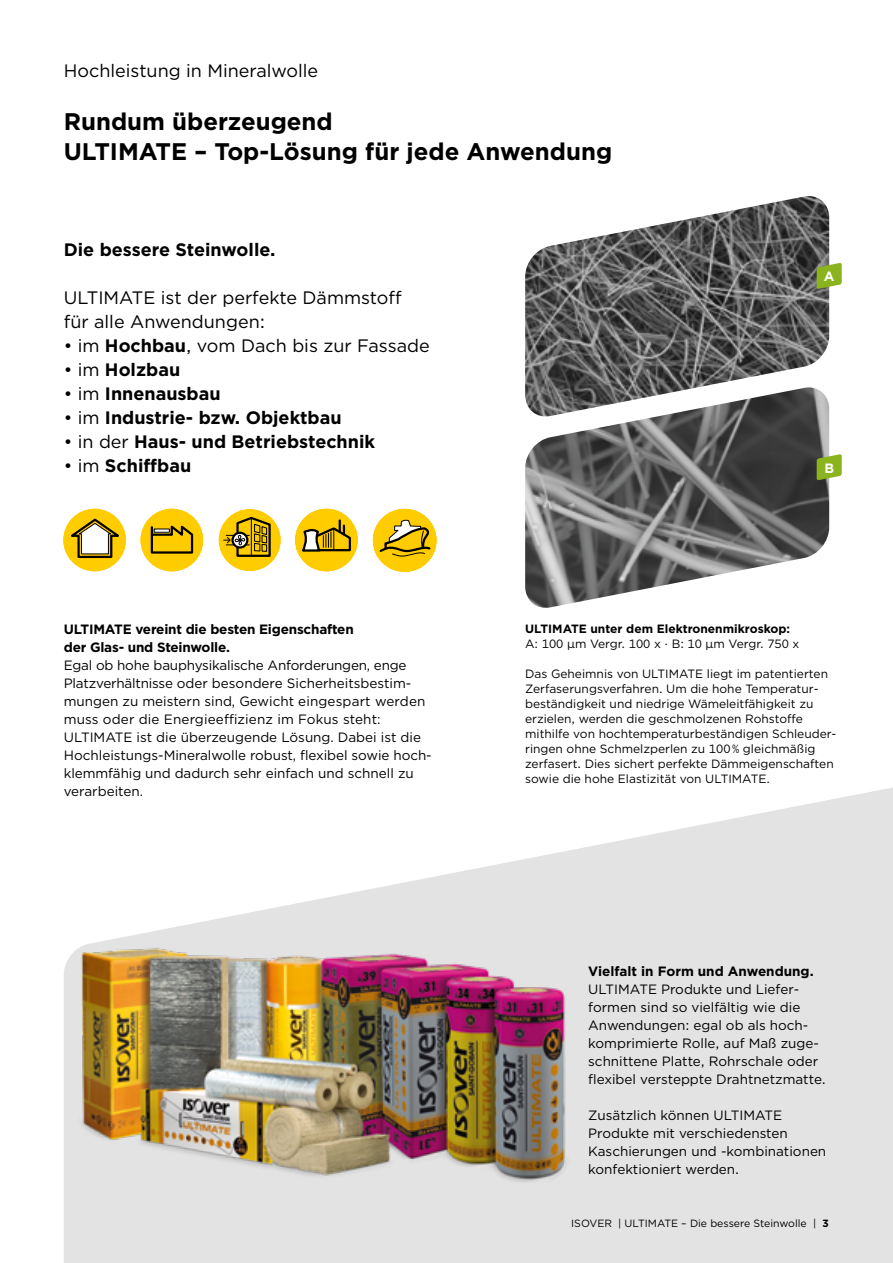
<style>
.page{position:relative;width:893px;height:1263px;background:#fff}
.page>*{position:absolute;margin:0;border:0;box-sizing:border-box;transform-origin:0 0}
._01_Headline_bold_16_20pt{font:700 24px "Gotham";color:#000}
._04_BU_book_8_10pt{font:700 18px "Gotham";color:#000}
._04_BU_book_8_10pt-2{font:18px/24px "Gotham";color:#000}
._02_Overline_book_12_16pt{font:18px "Gotham";color:#000}
.Copy_Book_9pt{font:13.5px/18px "Gotham";color:#000}
._04_BU_book_8_10pt-3{font:13.5px/18px "Gotham";color:#000}
._04_BU_book_8_10pt-4{font:700 13.5px "Gotham";color:#000}
._00_GOTHAM{font:700 13.5px "Gotham";color:#fff}
._04_BU_book_8_10pt-5{font:12px/15px "Gotham";color:#000}
._04_BU_book_8_10pt-6{font:700 12px "Gotham";color:#000}
.t1{font:10.5px "Gotham";color:#000}
.s1{font-weight:700}
.s2{font-weight:400}
</style>
<div class="page">
<svg style="left:64px;top:787px;width:829px;height:476px;fill:#e3e3e3"></svg>
<img style="left:68px;top:922px;width:520px;height:281px">
<svg style="left:63px;top:509px;width:63px;height:62px"></svg>
<svg style="left:141px;top:509px;width:62px;height:62px"></svg>
<svg style="left:219px;top:509px;width:62px;height:62px"></svg>
<svg style="left:295px;top:509px;width:63px;height:62px"></svg>
<svg style="left:373px;top:508px;width:63px;height:64px"></svg>
<img style="left:525px;top:196px;width:304px;height:191px">
<img style="left:525px;top:387px;width:304px;height:221px">
<svg style="left:817px;top:263px;width:25px;height:26px"></svg>
<svg style="left:817px;top:454px;width:25px;height:26px"></svg>
<p class="_02_Overline_book_12_16pt" style="left:64px;top:59px;width:256px">Hochleistung in Mineralwolle</p>
<p class="_01_Headline_bold_16_20pt" style="left:64px;top:105px;width:270px">Rundum überzeugend</p>
<p class="_01_Headline_bold_16_20pt" style="left:64px;top:135px;width:550px">ULTIMATE – Top-Lösung für jede Anwendung</p>
<p class="_04_BU_book_8_10pt" style="left:64px;top:237px;width:213px">Die bessere Steinwolle.</p>
<p class="_04_BU_book_8_10pt-2" style="left:64px;top:285px;width:339px">ULTIMATE ist der perfekte Dämmstoff für alle Anwendungen:</p>
<p class="_04_BU_book_8_10pt-2" style="left:64px;top:333px;width:367px">• im <span class="s1">Hochbau</span>, vom Dach bis zur Fassade</p>
<p class="_04_BU_book_8_10pt" style="left:64px;top:357px;width:118px"><span class="s2">• im</span> Holzbau</p>
<p class="_04_BU_book_8_10pt" style="left:64px;top:381px;width:158px"><span class="s2">• im</span> Innenausbau</p>
<p class="_04_BU_book_8_10pt" style="left:64px;top:405px;width:279px"><span class="s2">• im</span> Industrie- bzw. Objektbau</p>
<p class="_04_BU_book_8_10pt" style="left:64px;top:429px;width:313px"><span class="s2">• in der</span> Haus- und Betriebstechnik</p>
<p class="_04_BU_book_8_10pt" style="left:64px;top:453px;width:129px"><span class="s2">• im</span> Schiffbau</p>
<p class="_00_GOTHAM" style="left:824px;top:267px;width:12px">A</p>
<p class="_00_GOTHAM" style="left:824px;top:459px;width:11px">B</p>
<p class="Copy_Book_9pt" style="left:64px;top:619px;width:369px"><span class="s1">ULTIMATE vereint die besten Eigenschaften<br>der Glas- und Steinwolle.<br></span>Egal ob hohe bauphysikalische Anforderungen, enge Platzverhältnisse oder besondere Sicherheitsbestim&shy;mungen zu meistern sind, Gewicht eingespart werden muss oder die Energieeffizienz im Fokus steht:<br>ULTIMATE ist die überzeugende Lösung. Dabei ist die Hochleistungs-Mineralwolle robust, flexibel sowie hoch&shy;klemmfähig und dadurch sehr einfach und schnell zu verarbeiten.</p>
<p class="_04_BU_book_8_10pt-6" style="left:525px;top:621px;width:267px">ULTIMATE unter dem Elektronenmikroskop:</p>
<p class="_04_BU_book_8_10pt-5" style="left:525px;top:636px;width:276px">A: 100 μm Vergr. 100 x · B: 10 μm Vergr. 750 x</p>
<p class="_04_BU_book_8_10pt-5" style="left:525px;top:666px;width:311px">Das Geheimnis von ULTIMATE liegt im patentierten Zerfaserungsverfahren. Um die hohe Temperatur&shy;beständigkeit und niedrige Wämeleitfähigkeit zu erzielen, werden die geschmolzenen Rohstoffe mithilfe von hochtemperaturbeständigen Schleuder&shy;ringen ohne Schmelzperlen zu 100 % gleichmäßig zerfasert. Dies sichert perfekte Dämmeigenschaften sowie die hohe Elastizität von ULTIMATE.</p>
<p class="_04_BU_book_8_10pt-4" style="left:588px;top:962px;width:227px">Vielfalt in Form und Anwendung.</p>
<p class="_04_BU_book_8_10pt-3" style="left:588px;top:979px;width:239px">ULTIMATE Produkte und Liefer&shy;formen sind so vielfältig wie die Anwendungen: egal ob als hoch&shy;komprimierte Rolle, auf Maß zuge&shy;schnittene Platte, Rohrschale oder flexibel versteppte Drahtnetzmatte.</p>
<p class="_04_BU_book_8_10pt-3" style="left:588px;top:1105px;width:240px">Zusätzlich können ULTIMATE<br>Produkte mit verschiedensten<br>Kaschierungen und -kombinationen konfektioniert werden.</p>
<p class="t1" style="left:571px;top:1216px;width:259px">ISOVER | ULTIMATE – Die bessere Steinwolle | <span class="s1">3</span></p>
</div>
